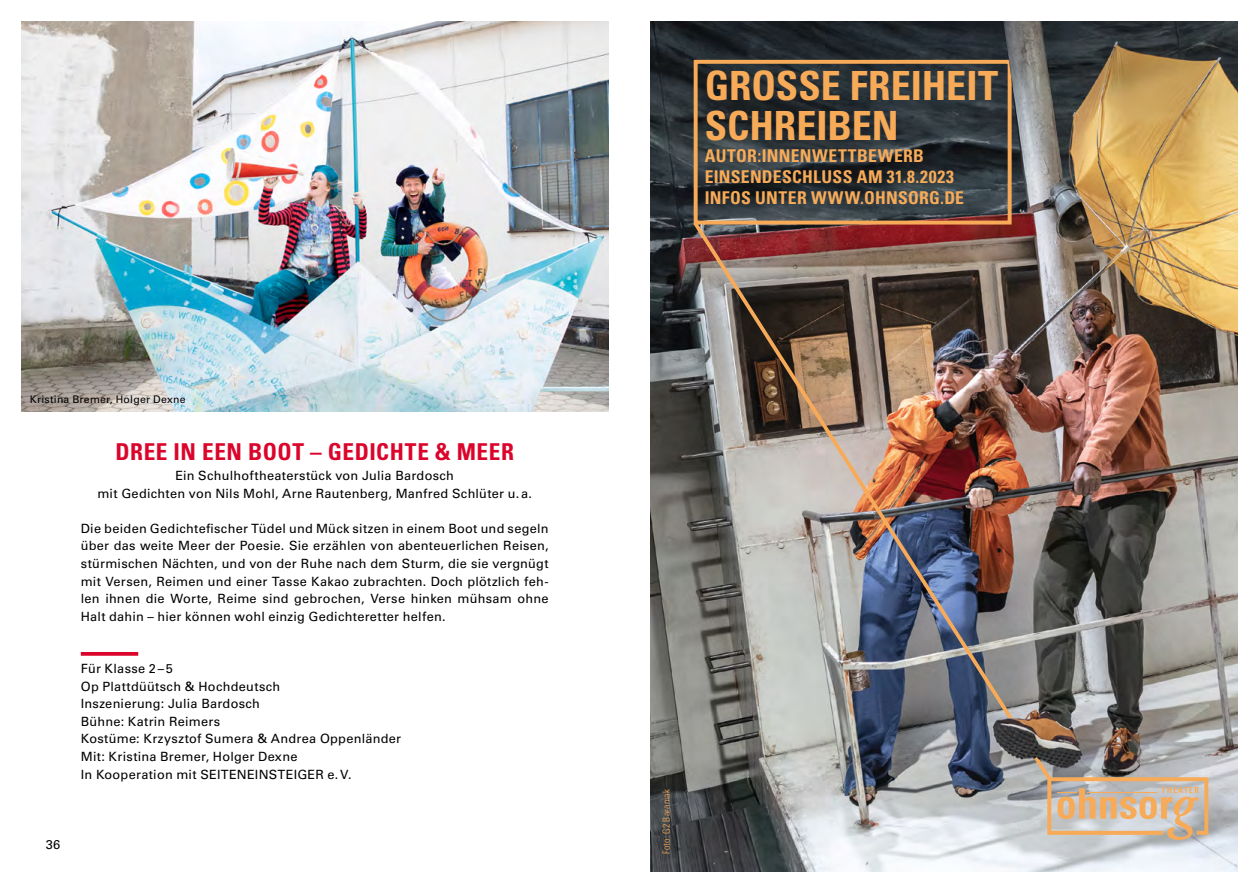
<style>
.page{position:relative;width:1259px;height:893px;background:#fff}
.page>*{position:absolute;margin:0;border:0;box-sizing:border-box;transform-origin:0 0}
.t1{font:700 condensed 40.2px/40.2px "Univers LT Pro";color:#f7ab59}
.t2{font:700 condensed 23.25px "Univers LT Pro";letter-spacing:.025em;color:#db052c}
.t3{font:700 condensed 17.55px/21.3px "Univers LT Pro";letter-spacing:.015em;color:#f7ab59}
.t4{font:12.75px/17.5px "Univers LT Pro 55 Roman";letter-spacing:.02em;color:#000;text-align:center}
.t5{font:10.5px "Univers LT Pro 55 Roman";letter-spacing:.02em;color:#000}
.t6{font:300 condensed 9.75px "Univers LT Pro";letter-spacing:.03em;color:#f7ab59}
.s1{font-size:9.9px}
</style>
<div class="page">
<img style="left:21px;top:21px;width:587px;height:390px">
<img style="left:651px;top:21px;width:586px;height:851px">
<div style="left:693px;top:60px;width:318px;height:165px;border:4px solid #f7ab59"></div>
<svg style="left:1047px;top:777px;width:161px;height:63px;background:#d3bba0"></svg>
<img style="left:690px;top:218px;width:365px;height:567px">
<img style="left:1003px;top:21px;width:58px;height:157px">
<img style="left:1005px;top:718px;width:47px;height:48px">
<svg style="left:81px;top:652px;width:57px;height:4px"></svg>
<p class="t5" style="left:30px;top:392px;width:157px">Kristina Bremer, Holger Dexne</p>
<h2 class="t2" style="left:115px;top:437px;width:400px">DREE IN EEN BOOT – GEDICHTE &amp; MEER</h2>
<p class="t4" style="left:97px;top:466px;width:436px">Ein Schulhoftheaterstück von Julia Bardosch<br>mit Gedichten von Nils Mohl, Arne Rautenberg, Manfred Schlüter u.a.</p>
<p class="t4" style="left:81px;top:519px;width:469px;text-align:justify">Die beiden Gedichtefischer Tüdel und Mück sitzen in einem Boot und segeln über das weite Meer der Poesie. Sie erzählen von abenteuerlichen Reisen, stürmischen Nächten, und von der Ruhe nach dem Sturm, die sie vergnügt mit Versen, Reimen und einer Tasse Kakao zubrachten. Doch plötzlich feh&shy;len ihnen die Worte, Reime sind gebrochen, Verse hinken mühsam ohne Halt dahin – hier können wohl einzig Gedichteretter helfen.</p>
<p class="t4" style="left:81px;top:659px;width:322px;text-align:left">Für Klasse 2–5<br>Op Plattdüütsch &amp; Hochdeutsch<br>Inszenierung: Julia Bardosch<br>Bühne: Katrin Reimers<br>Kostüme: Krzysztof Sumera &amp; Andrea Oppenländer<br>Mit: Kristina Bremer, Holger Dexne<br>In Kooperation mit SEITENEINSTEIGER e.V.</p>
<p class="t4" style="left:46px;top:835px;width:16px">36</p>
<h1 class="t1" style="left:705px;top:65px;width:295px">GROSSE FREIHEIT<br>SCHREIBEN</h1>
<h3 class="t3" style="left:705px;top:144px;width:261px">AUTOR:INNENWETTBEWERB<br>EINSENDESCHLUSS AM 31.8.2023<br>INFOS UNTER WWW.OHNSORG.DE</h3>
<p class="t6" style="left:660px;top:854px;width:67px;rotate:-90deg">Foto: G2 Bar<span class="s1">aniak</span></p>
</div>
